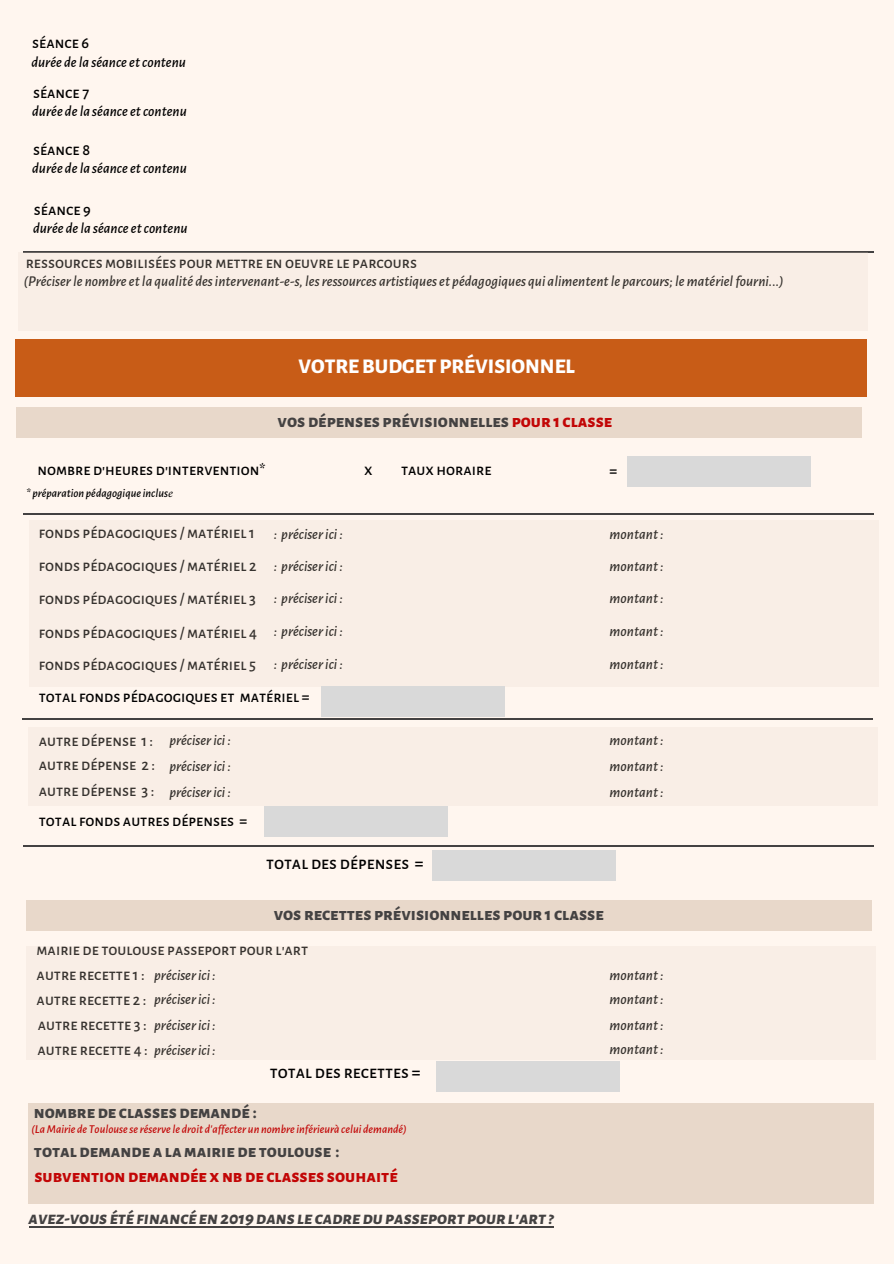
<style>
.page{position:relative;width:894px;height:1264px;background:#fff}
.page>*{position:absolute;margin:0;border:0;box-sizing:border-box;transform-origin:0 0}
.t1{font:800 21px "Alegreya Sans SC";color:#fff}
.t2{font:800 18px "Alegreya Sans SC";color:#444242}
.t3{font:800 18px/25.5px "Alegreya Sans SC";color:#c20606}
.t4{font:italic 800 18px "Alegreya Sans SC";color:#444242}
.t5{font:500 18px "Alegreya Sans SC";color:#000}
.t6{font:500 16.05px/32.7px "Alegreya Sans SC";color:#000}
.t7{font:italic 500 15px/32px "Alegreya Sans";color:#000}
.t8{font:italic 500 12px "Alegreya Sans";color:#c20606}
.t9{font:italic 500 12px "Alegreya Sans";color:#000}
.s1{font-family:"Minion Pro";font-weight:400}
.s2{color:#c20606}
.s3{font-family:"Alegreya Sans";font-style:italic;font-size:15px}
.s4{font-family:"Minion Pro";font-weight:700}
.s5{color:#444242}
.s6{font-family:"Minion Pro";font-weight:700;color:#444242}
</style>
<div class="page">
<div style="left:0;top:0;width:893px;height:1263px;background:#fff6ef"></div>
<div style="left:15px;top:339px;width:851px;height:57px;background:#c85c17"></div>
<div style="left:16px;top:407px;width:845px;height:31px;background:#e8d8ca"></div>
<div style="left:26px;top:900px;width:845px;height:31px;background:#e8d8ca"></div>
<div style="left:432px;top:849px;width:183px;height:31px;background:#d9d9d9"></div>
<hr style="left:22px;top:718px;width:850px;height:1px;background:#444242">
<hr style="left:23px;top:513px;width:850px;height:2px;background:#444242">
<hr style="left:23px;top:845px;width:850px;height:1px;background:#444242">
<hr style="left:23px;top:251px;width:850px;height:2px;background:#444242">
<div style="left:627px;top:457px;width:184px;height:30px;background:#d9d9d9"></div>
<div style="left:436px;top:1061px;width:183px;height:30px;background:#d9d9d9"></div>
<div style="left:29px;top:1102px;width:844px;height:31px;background:#e8d8ca"></div>
<div style="left:29px;top:1133px;width:844px;height:30px;background:#e8d8ca"></div>
<div style="left:29px;top:1163px;width:844px;height:40px;background:#e8d8ca"></div>
<hr style="left:29px;top:1225px;width:524px;height:2px;background:#444242">
<div style="left:18px;top:253px;width:849px;height:78px;background:#f9eee6"></div>
<div style="left:29px;top:727px;width:848px;height:79px;background:#f9eee6"></div>
<div style="left:29px;top:520px;width:849px;height:167px;background:#f9eee6"></div>
<div style="left:321px;top:686px;width:184px;height:31px;background:#d9d9d9"></div>
<div style="left:264px;top:806px;width:183px;height:30px;background:#d9d9d9"></div>
<div style="left:26px;top:946px;width:849px;height:113px;background:#f9eee6"></div>
<p class="t6" style="left:32px;top:27px;width:58px">séance 6</p>
<p class="t7" style="left:31px;top:46px;width:156px">durée de la séance et contenu</p>
<p class="t6" style="left:33px;top:76px;width:58px">séance 7</p>
<p class="t7" style="left:32px;top:95px;width:156px">durée de la séance et contenu</p>
<p class="t6" style="left:33px;top:134px;width:59px">séance 8</p>
<p class="t7" style="left:32px;top:153px;width:156px">durée de la séance et contenu</p>
<p class="t6" style="left:34px;top:194px;width:58px">séance 9</p>
<p class="t7" style="left:33px;top:212px;width:156px">durée de la séance et contenu</p>
<p class="t6" style="left:26px;top:246px;width:392px">ressources mobilisées pour mettre en oeuvre le parcours</p>
<p class="t7" style="left:24px;top:265px;width:761px">(Préciser le nombre et la qualité des intervenant-e-s, les ressources artistiques et pédagogiques qui alimentent le parcours; le matériel fourni...)</p>
<h1 class="t1" style="left:298px;top:354px;width:278px">VOTRE BUDGET PRÉVISIONNEL</h1>
<p class="t6" style="left:37px;top:454px;width:229px">nombre d'heures d'intervention*</p>
<p class="t9" style="left:26px;top:486px;width:148px">* préparation pédagogique inclus<span class="s1">e</span></p>
<p class="t2" style="left:277px;top:411px;width:336px">vos dépenses prévisionnelles <span class="s2">pour 1 classe</span></p>
<p class="t6" style="left:364px;top:454px;width:10px">x</p>
<p class="t6" style="left:401px;top:454px;width:92px">taux horaire</p>
<p class="t6" style="left:609px;top:455px;width:9px">=</p>
<p class="t6" style="left:39px;top:517px;width:272px">fonds pédagogiques / matériel 1<br>fonds pédagogiques / matériel 2<br>fonds pédagogiques / matériel 3<br>fonds pédagogiques / matériel 4<br>fonds pédagogiques / matériel 5<br>total fonds pédagogiques et matériel =</p>
<p class="t6" style="left:39px;top:728px;width:118px;line-height:25.3px;text-align:justify">autre dépense 1 : autre dépense 2 : autre dépense 3 :</p>
<p class="t6" style="left:39px;top:804px;width:210px">total fonds autres dépenses =</p>
<p class="t7" style="left:273px;top:518px;width:71px;text-align:justify">: préciser ici : : préciser ici : : préciser ici :</p>
<p class="t7" style="left:273px;top:615px;width:71px;line-height:32.8px">: préciser ici : : préciser ici :</p>
<p class="t7" style="left:609px;top:518px;width:55px;text-align:justify">montant : montant : montant :</p>
<p class="t7" style="left:609px;top:615px;width:55px;line-height:32.8px">montant : montant :</p>
<p class="t7" style="left:169px;top:727px;width:63px;line-height:26px;text-align:justify">préciser ici : préciser ici : préciser ici :</p>
<p class="t7" style="left:609px;top:727px;width:55px;line-height:26px;text-align:justify">montant : montant : montant :</p>
<p class="t5" style="left:266px;top:853px;width:159px">total des dépenses =</p>
<p class="t2" style="left:273px;top:904px;width:331px">vos recettes prévisionnelles pour 1 classe</p>
<p class="t6" style="left:37px;top:937px;width:273px;line-height:24.9px">mairie de toulouse passeport pour l'art autre recette 1 :<br>autre recette 2 :<br>autre recette 3 :<br>autre recette 4 : <span class="s3">préciser ici :</span></p>
<p class="t5" style="left:270px;top:1061px;width:152px">total des recettes =</p>
<p class="t7" style="left:154px;top:964px;width:63px;line-height:23.4px">préciser ici : préciser ici :</p>
<p class="t7" style="left:154px;top:1009px;width:63px">préciser ici :</p>
<p class="t2" style="left:34px;top:1101px;width:225px">nombre de classes demandé <span class="s4">:</span></p>
<p class="t8" style="left:31px;top:1121px;width:377px">(La Mairie de Toulouse se réserve le droit d'affecter un nombre inférieurà celui demandé)</p>
<p class="t3" style="left:34px;top:1138px;width:365px"><span class="s5">total demande a la mairie de toulouse</span> <span class="s6">: </span>subvention demandée x nb de classes souhaité</p>
<p class="t4" style="left:29px;top:1207px;width:526px">avez-vous été financé en 2019 dans le cadre du passeport pour l'art ?</p>
<p class="t7" style="left:609px;top:964px;width:55px;line-height:23.4px">montant : montant :</p>
<p class="t7" style="left:609px;top:1012px;width:55px;line-height:24.6px">montant : montant :</p>
</div>
